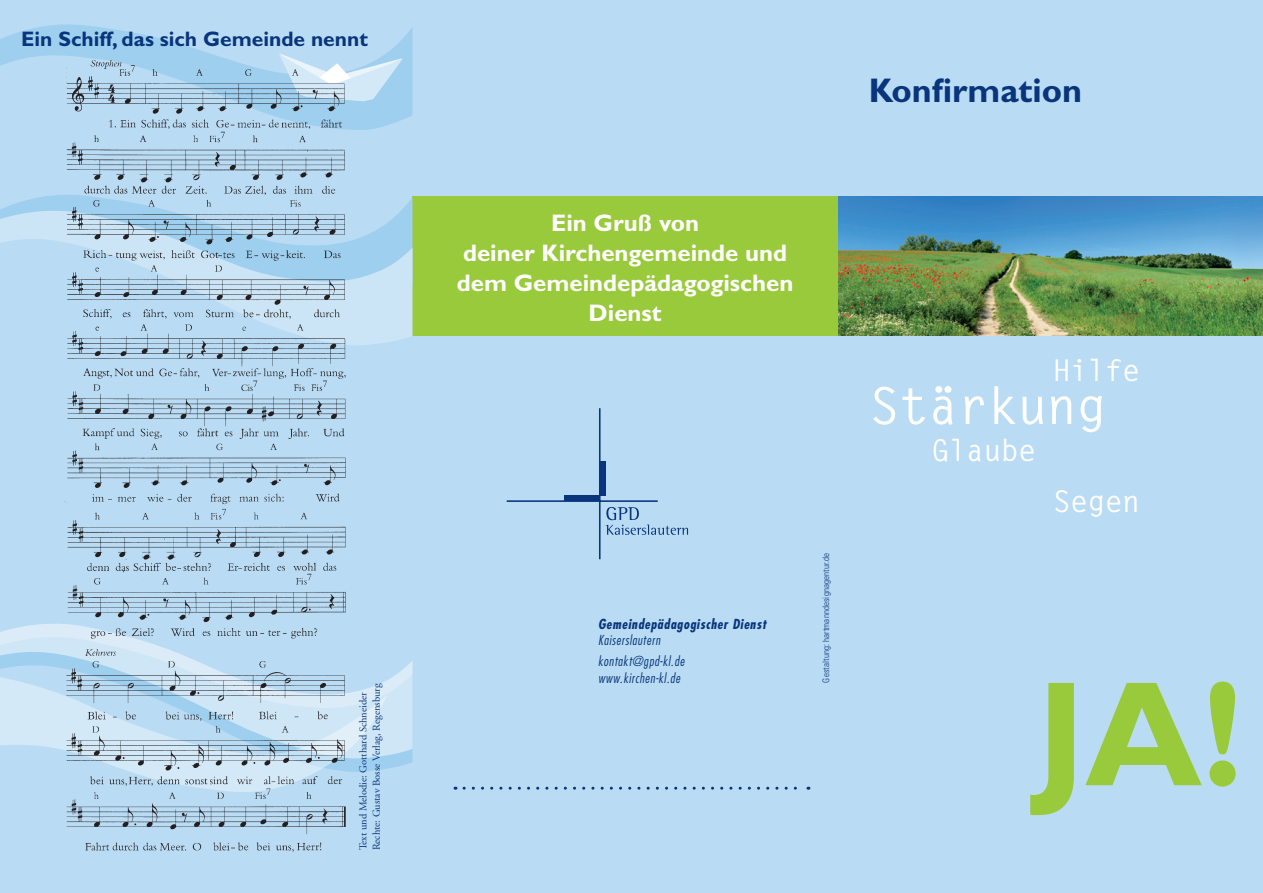
<style>
.page{position:relative;width:1263px;height:893px;background:#b9dbf3}
.page>*{position:absolute;margin:0;border:0;box-sizing:border-box;transform-origin:0 0}
.t1{font:700 150px "Gill Sans";color:#99ca3b}
.t2{font:700 51px "Letter Gothic";letter-spacing:-.02em;color:#fff}
.t3{font:700 34.2px "Gill Sans";color:#08357c}
.t4{font:700 30px "Letter Gothic";letter-spacing:-.02em;color:#fff}
.t5{font:700 24px/30px "Gill Sans";color:#fff;text-align:center}
.t6{font:700 21px "Gill Sans";color:#08357c}
.t7{font:italic 700 condensed 13.5px/16.5px "Futura";letter-spacing:.05em;color:#08357c}
.t8{font:italic 300 condensed 13.5px/16.5px "Futura";letter-spacing:.05em;color:#08357c}
.t9{font:10.5px "Adobe Garamond";color:#08357c}
.t10{font:300 condensed 9px "Univers";letter-spacing:.01em;color:#08357c}
.s1{font-weight:300}
</style>
<div class="page">
<img style="left:838px;top:197px;width:425px;height:139px">
<div style="left:412px;top:197px;width:426px;height:139px;background:#99ca3b"></div>
<hr style="left:507px;top:500px;width:151px;height:2px;background:#08357c">
<hr style="left:599px;top:408px;width:1px;height:151px;background:#08357c">
<div style="left:564px;top:495px;width:36px;height:6px;background:#08357c"></div>
<div style="left:599px;top:461px;width:6px;height:35px;background:#08357c"></div>
<svg style="left:605px;top:507px;width:83px;height:28px"></svg>
<svg style="left:464px;top:787px;width:345px;height:3px"></svg>
<svg style="left:0;top:201px;width:412px;height:144px"></svg>
<svg style="left:0;top:624px;width:412px;height:136px"></svg>
<svg style="left:0;top:667px;width:387px;height:105px;fill:#cee6f6"></svg>
<svg style="left:0;top:24px;width:412px;height:106px"></svg>
<svg style="left:279px;top:53px;width:124px;height:48px"></svg>
<img style="left:61px;top:55px;width:291px;height:797px">
<p class="t6" style="left:21px;top:26px;width:348px">Ein Schiff, das sich Gemeinde nennt</p>
<p class="t9" style="left:357px;top:850px;width:160px;rotate:-90deg">Text und Melodie: Gotthard Schneider</p>
<p class="t9" style="left:371px;top:850px;width:168px;rotate:-90deg">Rechte: Gustav Bosse Verlag, Regensburg</p>
<p class="t3" style="left:869px;top:70px;width:215px">Konfirmation</p>
<p class="t5" style="left:457px;top:207px;width:338px">Ein Gruß von<br>deiner Kirchengemeinde und dem Gemeindepädagogischen<br>Dienst</p>
<p class="t7" style="left:598px;top:615px;width:170px">Gemeindepädagogischer Dienst<br><span class="s1">Kaiserslautern</span></p>
<p class="t8" style="left:598px;top:653px;width:88px">kontakt@gpd-kl.de www.kirchen-kl.de</p>
<p class="t10" style="left:821px;top:682px;width:131px;rotate:-90deg">Gestaltung: hartmanndesignagentur.de</p>
<p class="t4" style="left:1053px;top:350px;width:89px">Hilfe</p>
<p class="t2" style="left:869px;top:371px;width:239px">Stärkung</p>
<p class="t4" style="left:931px;top:430px;width:106px">Glaube</p>
<p class="t4" style="left:1053px;top:481px;width:89px">Segen</p>
<p class="t1" style="left:1035px;top:646px;width:209px">JA!</p>
</div>
